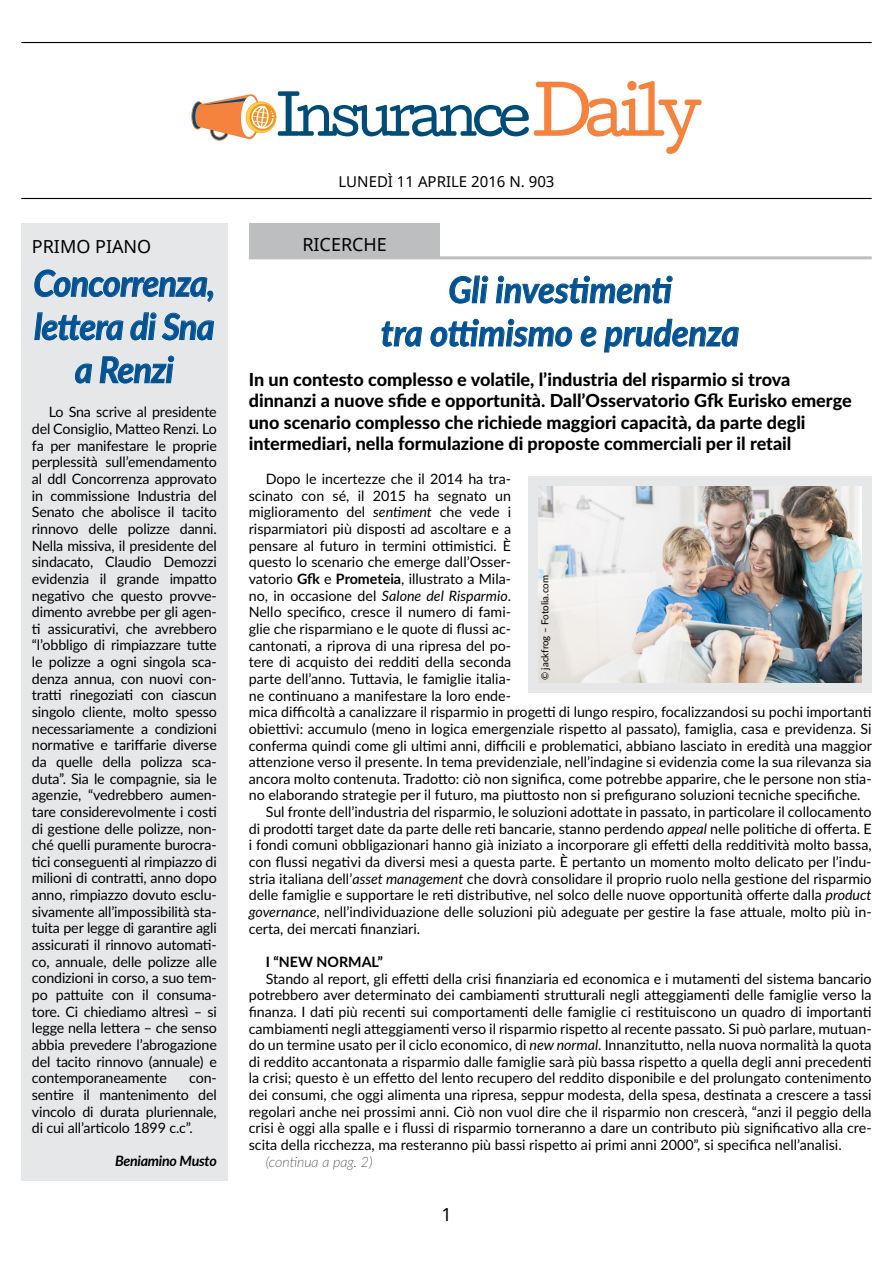
<style>
.page{position:relative;width:893px;height:1263px;background:#fff}
.page>*{position:absolute;margin:0;border:0;box-sizing:border-box;transform-origin:0 0}
.t1{font:italic 700 36px/43.2px "Lato";letter-spacing:-.015em;color:#035293;text-align:center;scale:.95 1}
.t2{font:800 18px/21.6px "Lato";color:#000}
.t3{font:18px "Noto Sans";color:#000}
.t4{font:15px "Noto Sans";color:#000}
.t5{font:14.25px/16.6px "Lato";color:#000;text-align:justify}
.t6{font:italic 100 14.25px "Lato";color:#000}
.t7{font:italic 700 14.25px "Lato";letter-spacing:-.02em;color:#000}
.t8{font:700 14.25px "Lato";color:#000}
.t9{font:9.75px "Lato";color:#000}
.s1{font-style:italic}
.s2{font-weight:700}
</style>
<div class="page">
<hr style="left:21px;top:42px;width:851px;height:1px;background:#000">
<hr style="left:21px;top:198px;width:851px;height:1px;background:#000">
<svg style="left:191px;top:81px;width:511px;height:73px"></svg>
<div style="left:21px;top:223px;width:207px;height:958px;background:#e6e7e8"></div>
<svg style="left:34px;top:269px;width:180px;height:33px"></svg>
<svg style="left:34px;top:312px;width:90px;height:29px"></svg>
<svg style="left:130px;top:312px;width:84px;height:29px"></svg>
<svg style="left:75px;top:363px;width:18px;height:21px"></svg>
<svg style="left:99px;top:355px;width:76px;height:29px"></svg>
<hr style="left:249px;top:256px;width:623px;height:3px;background:#bcbec0">
<div style="left:249px;top:223px;width:191px;height:35px;background:#bcbec0"></div>
<svg style="left:449px;top:275px;width:40px;height:29px"></svg>
<svg style="left:495px;top:275px;width:178px;height:29px"></svg>
<svg style="left:381px;top:321px;width:42px;height:26px"></svg>
<svg style="left:430px;top:318px;width:142px;height:29px"></svg>
<svg style="left:580px;top:326px;width:17px;height:21px"></svg>
<svg style="left:604px;top:318px;width:135px;height:35px"></svg>
<div style="left:528px;top:476px;width:344px;height:217px;background:#e6e7e8"></div>
<img style="left:539px;top:487px;width:322px;height:195px">
<p class="t3" style="left:32px;top:234px;width:121px">PRIMO PIANO</p>
<h1 class="t1" style="left:33px;top:260px;width:193px">Concorrenza, lettera di Sna a Renzi</h1>
<p class="t5" style="left:32px;top:403px;width:186px;text-indent:17px">Lo Sna scrive al presidente del Consiglio, Matteo Renzi. Lo fa per manifestare le proprie perplessità sull’emendamento al ddl Concorrenza approvato in commissione Industria del Senato che abolisce il tacito rinnovo delle polizze danni.<br>Nella missiva, il presidente del sindacato, Claudio Demozzi evidenzia il grande impatto negativo che questo provve&shy;dimento avrebbe per gli agen&shy;ti assicurativi, che avrebbero “l’obbligo di rimpiazzare tutte le polizze a ogni singola sca&shy;denza annua, con nuovi con&shy;tratti rinegoziati con ciascun singolo cliente, molto spesso necessariamente a condizioni normative e tariffarie diverse da quelle della polizza sca&shy;duta”. Sia le compagnie, sia le agenzie, “vedrebbero aumen&shy;tare considerevolmente i costi di gestione delle polizze, non&shy;ché quelli puramente burocra&shy;tici conseguenti al rimpiazzo di milioni di contratti, anno dopo anno, rimpiazzo dovuto esclu&shy;sivamente all’impossibilità sta&shy;tuita per legge di garantire agli assicurati il rinnovo automati&shy;co, annuale, delle polizze alle condizioni in corso, a suo tem&shy;po pattuite con il consuma&shy;tore. Ci chiediamo altresì – si legge nella lettera – che senso abbia prevedere l’abrogazione del tacito rinnovo (annuale) e contemporaneamente</p>
<p class="t5" style="left:32px;top:1069px;width:186px;text-indent:157px">con&shy;sentire il mantenimento del vincolo di durata pluriennale, di cui all’articolo 1899 c.c”.</p>
<p class="t7" style="left:115px;top:1151px;width:103px">Beniamino Musto</p>
<p class="t4" style="left:339px;top:171px;width:217px">LUNEDì 11 APRILE 2016 n . 903</p>
<p class="t3" style="left:302px;top:232px;width:86px">RICERCHE</p>
<h1 class="t1" style="left:381px;top:266px;width:379px">Gli investimenti<br>tra ottimismo e prudenza</h1>
<p class="t2" style="left:249px;top:367px;width:604px">In un contesto complesso e volatile, l’industria del risparmio si trova dinnanzi a nuove sfide e opportunità. Dall’Osservatorio Gfk Eurisko emerge uno scenario complesso che richiede maggiori capacità, da parte degli intermediari, nella formulazione di proposte commerciali per il retail</p>
<p class="t5" style="left:266px;top:470px;width:247px">Dopo le incertezze che il 2014 ha tra-</p>
<p class="t5" style="left:249px;top:487px;width:264px">scinato con sé, il 2015 ha segnato un</p>
<p class="t5" style="left:249px;top:503px;width:264px">miglioramento del <span class="s1">sentiment</span> che vede i</p>
<p class="t5" style="left:249px;top:520px;width:264px">risparmiatori più disposti ad ascoltare e a</p>
<p class="t5" style="left:249px;top:537px;width:264px">pensare al futuro in termini ottimistici. È</p>
<p class="t5" style="left:249px;top:553px;width:264px">questo lo scenario che emerge dall’Osser-</p>
<p class="t5" style="left:249px;top:570px;width:264px">vatorio <span class="s2">GFK</span> e <span class="s2">PROMETEIA</span>, illustrato a Mila-</p>
<p class="t5" style="left:249px;top:587px;width:264px">no, in occasione del <span class="s1">Salone del Risparmio</span>.</p>
<p class="t5" style="left:249px;top:603px;width:264px">Nello specifico, cresce il numero di fami-</p>
<p class="t5" style="left:249px;top:620px;width:264px">glie che risparmiano e le quote di flussi ac-</p>
<p class="t5" style="left:249px;top:636px;width:264px">cantonati, a riprova di una ripresa del po-</p>
<p class="t5" style="left:249px;top:653px;width:264px">tere di acquisto dei redditi della seconda</p>
<p class="t5" style="left:249px;top:670px;width:264px">parte dell’anno. Tuttavia, le famiglie italia-</p>
<p class="t5" style="left:249px;top:686px;width:264px">ne continuano a manifestare la loro ende-</p>
<p class="t5" style="left:249px;top:703px;width:624px">mica difficoltà a canalizzare il risparmio in progetti di lungo respiro, focalizzandosi su pochi importanti</p>
<p class="t5" style="left:249px;top:720px;width:624px">obiettivi: accumulo (meno in logica emergenziale rispetto al passato), famiglia, casa e previdenza. Si</p>
<p class="t5" style="left:249px;top:736px;width:625px">conferma quindi come gli ultimi anni, difficili e problematici, abbiano lasciato in eredità una maggior</p>
<p class="t5" style="left:249px;top:753px;width:624px">attenzione verso il presente. In tema previdenziale, nell’indagine si evidenzia come la sua rilevanza sia</p>
<p class="t5" style="left:249px;top:770px;width:624px">ancora molto contenuta. Tradotto: ciò non significa, come potrebbe apparire, che le persone non stia-</p>
<p class="t5" style="left:249px;top:786px;width:613px">no elaborando strategie per il futuro, ma piuttosto non si prefigurano soluzioni tecniche specifiche.</p>
<p class="t5" style="left:266px;top:803px;width:607px">Sul fronte dell’industria del risparmio, le soluzioni adottate in passato, in particolare il collocamento</p>
<p class="t5" style="left:249px;top:820px;width:624px">di prodotti target date da parte delle reti bancarie, stanno perdendo <span class="s1">appeal</span> nelle politiche di offerta. E</p>
<p class="t5" style="left:249px;top:836px;width:624px">i fondi comuni obbligazionari hanno già iniziato a incorporare gli effetti della redditività molto bassa,</p>
<p class="t5" style="left:249px;top:853px;width:624px">con flussi negativi da diversi mesi a questa parte. È pertanto un momento molto delicato per l’indu-</p>
<p class="t5" style="left:249px;top:869px;width:624px">stria italiana dell’<span class="s1">asset management</span> che dovrà consolidare il proprio ruolo nella gestione del risparmio</p>
<p class="t5" style="left:249px;top:886px;width:624px">delle famiglie e supportare le reti distributive, nel solco delle nuove opportunità offerte dalla <span class="s1">product</span></p>
<p class="t5" style="left:249px;top:903px;width:624px"><span class="s1">governance</span>, nell’individuazione delle soluzioni più adeguate per gestire la fase attuale, molto più in-</p>
<p class="t5" style="left:249px;top:919px;width:173px">certa, dei mercati finanziari.</p>
<p class="t8" style="left:266px;top:951px;width:119px">I “NEW NORMAL”</p>
<p class="t5" style="left:249px;top:969px;width:624px;text-indent:17px">Stando al report, gli effetti della crisi finanziaria ed economica e i mutamenti del sistema bancario potrebbero aver determinato dei cambiamenti strutturali negli atteggiamenti delle famiglie verso la finanza. I dati più recenti sui comportamenti delle famiglie ci restituiscono un quadro di importanti cambiamenti negli atteggiamenti verso il risparmio rispetto al recente passato. Si può parlare, mutuan&shy;do un termine usato per il ciclo economico, di <span class="s1">new normal</span>. Innanzitutto, nella nuova normalità la quota di reddito accantonata a risparmio dalle famiglie sarà più bassa rispetto a quella degli anni precedenti la crisi; questo è un effetto del lento recupero del reddito disponibile e del prolungato contenimento dei consumi, che oggi alimenta una ripresa, seppur modesta, della spesa, destinata a crescere a tassi regolari anche nei prossimi anni. Ciò non vuol dire che il risparmio non crescerà, “anzi il peggio della crisi è oggi alla spalle e i flussi di risparmio torneranno a dare un contributo più significativo alla cre&shy;scita della ricchezza, ma resteranno più bassi rispetto ai primi anni 2000”, si specifica nell’analisi.</p>
<p class="t6" style="left:266px;top:1152px;width:108px">(continua a pag. 2)</p>
<p class="t9" style="left:538px;top:680px;width:106px;rotate:-90deg">© jackfrog – Fotolia.com</p>
<p class="t3" style="left:441px;top:1202px;width:12px">1</p>
</div>
